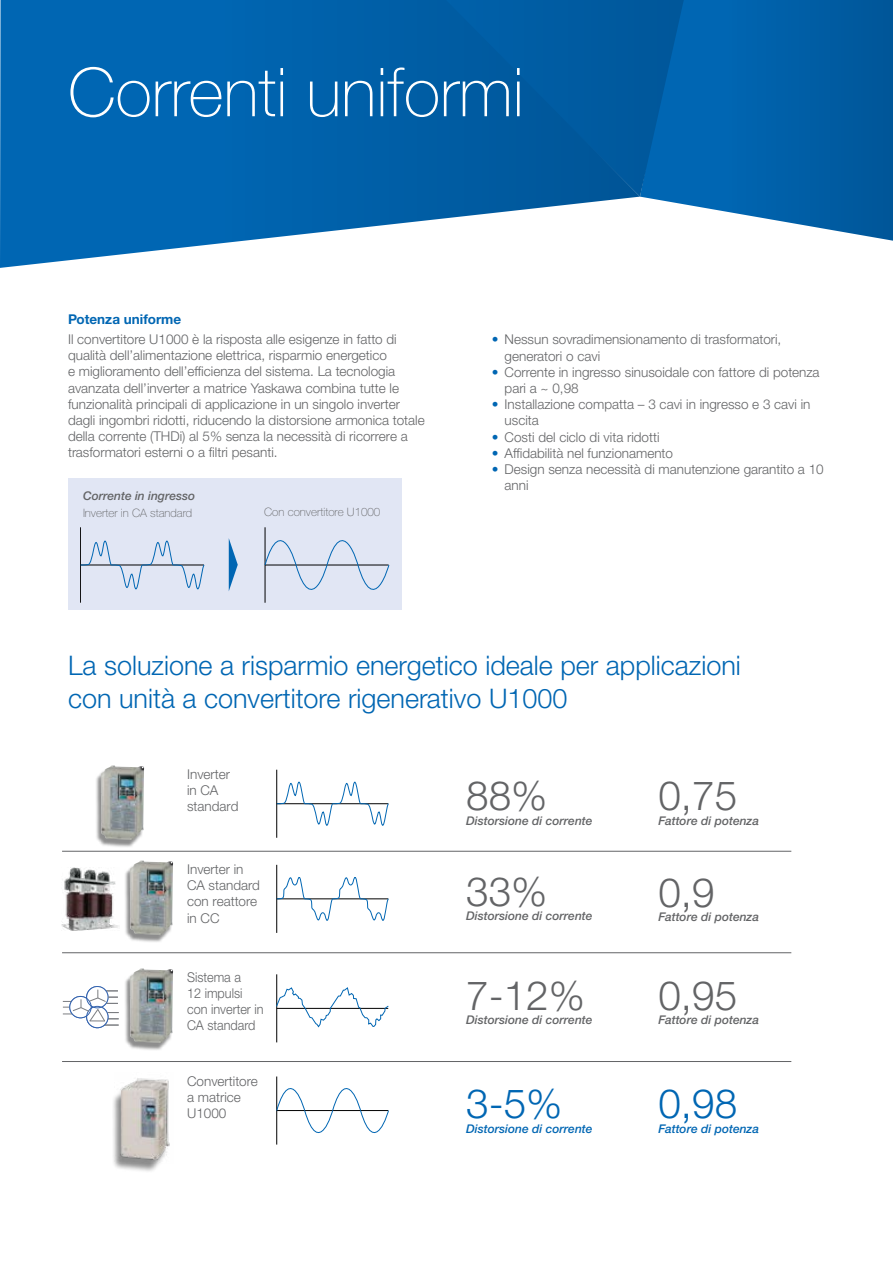
<style>
.page{position:relative;width:893px;height:1263px;background:#fff}
.page>*{position:absolute;margin:0;border:0;box-sizing:border-box;transform-origin:0 0}
.t1{font:100 67.5px "Helvetica Neue LTW1 G";color:#fff}
.t2{font:300 40.5px "Helvetica Neue LTW1 G";color:#636466}
.t3{font:300 40.5px "Helvetica Neue LTW1 G";color:#0066b3}
.t4{font:300 27px/32.4px "Helvetica Neue LTW1 G";color:#0066b3}
.t5{font:300 13.5px/16.2px "Helvetica Neue LTW1 G";color:#636466}
.t6{font:300 13.5px/16.2px "Helvetica Neue LTW1 G";color:#636466;scale:.94 1}
.t7{font:700 13.5px "Helvetica Neue LTW1 G";color:#0066b3}
.t8{font:italic 500 12px "Helvetica Neue LTW1 G";color:#636466}
.t9{font:italic 500 12px "Helvetica Neue LTW1 G";color:#0066b3}
.t10{font:100 11.55px "Helvetica Neue LTW1 G";color:#636466}
.s1{color:#0066b3}
</style>
<div class="page">
<svg style="left:642px;top:0;width:251px;height:241px;background:#1b6fb0"></svg>
<svg style="left:640px;top:0;width:44px;height:197px;background:#005ea6"></svg>
<svg style="left:0;top:0;width:640px;height:268px;background:#2276b5"></svg>
<div style="left:68px;top:478px;width:334px;height:132px;background:#e1e6f4"></div>
<hr style="left:80px;top:565px;width:124px;height:1px;background:#000">
<svg style="left:81px;top:540px;width:123px;height:50px"></svg>
<svg style="left:265px;top:527px;width:124px;height:76px"></svg>
<svg style="left:229px;top:539px;width:9px;height:52px"></svg>
<svg style="left:276px;top:1076px;width:113px;height:69px"></svg>
<hr style="left:276px;top:865px;width:1px;height:68px;background:#000">
<svg style="left:276px;top:869px;width:113px;height:59px"></svg>
<hr style="left:276px;top:974px;width:1px;height:68px;background:#000">
<svg style="left:276px;top:987px;width:113px;height:40px"></svg>
<hr style="left:276px;top:770px;width:1px;height:68px;background:#000">
<svg style="left:277px;top:770px;width:112px;height:67px"></svg>
<div style="left:96px;top:767px;width:48px;height:81px;background:#000;opacity:.45"></div>
<img style="left:101px;top:765px;width:43px;height:75px">
<div style="left:124px;top:862px;width:49px;height:81px;background:#000;opacity:.45"></div>
<img style="left:130px;top:860px;width:43px;height:75px">
<div style="left:124px;top:970px;width:49px;height:81px;background:#000;opacity:.45"></div>
<img style="left:130px;top:968px;width:43px;height:75px">
<img style="left:62px;top:868px;width:57px;height:62px">
<hr style="left:62px;top:851px;width:729px;height:1px;background:#636466">
<hr style="left:62px;top:952px;width:729px;height:1px;background:#636466">
<hr style="left:62px;top:1061px;width:729px;height:1px;background:#636466">
<div style="left:86px;top:986px;width:22px;height:22px;border:1px solid #3262ae;border-radius:50%"></div>
<svg style="left:62px;top:990px;width:57px;height:72px"></svg>
<div style="left:112px;top:1085px;width:56px;height:87px;background:#000;opacity:.45"></div>
<img style="left:115px;top:1078px;width:55px;height:85px">
<h1 class="t1" style="left:68px;top:52px;width:457px">Correnti uniformi</h1>
<p class="t7" style="left:68px;top:310px;width:115px">Potenza uniforme</p>
<p class="t5" style="left:68px;top:331px;width:358px">Il convertitore U1000 è la risposta alle esigenze in fatto di qualità dell’alimentazione elettrica, risparmio energetico<br>e miglioramento dell’efficienza del sistema. La tecnologia avanzata dell’inverter a matrice Yaskawa combina tutte le funzionalità principali di applicazione in un singolo inverter dagli ingombri ridotti, riducendo la distorsione armonica totale della corrente (THDi) al 5% senza la necessità di ricorrere a trasformatori esterni o a filtri pesanti.</p>
<p class="t5" style="left:505px;top:331px;width:278px;text-indent:-13px"><span class="s1">•</span> Nessun sovradimensionamento di trasformatori, generatori o cavi</p>
<p class="t5" style="left:505px;top:364px;width:317px;text-indent:-13px"><span class="s1">•</span> Corrente in ingresso sinusoidale con fattore di potenza pari a ~ 0,98</p>
<p class="t5" style="left:505px;top:396px;width:307px;text-indent:-13px"><span class="s1">•</span> Installazione compatta – 3 cavi in ingresso e 3 cavi in uscita</p>
<p class="t5" style="left:492px;top:429px;width:169px"><span class="s1">•</span> Costi del ciclo di vita ridotti</p>
<p class="t5" style="left:492px;top:445px;width:183px"><span class="s1">•</span> Affidabilità nel funzionamento</p>
<p class="t5" style="left:505px;top:461px;width:321px;text-indent:-13px"><span class="s1">•</span> Design senza necessità di manutenzione garantito a 10 anni</p>
<p class="t8" style="left:83px;top:489px;width:114px">Corrente in ingresso</p>
<p class="t10" style="left:83px;top:506px;width:111px">Inverter in CA standard</p>
<p class="t10" style="left:264px;top:505px;width:118px">Con convertitore U1000</p>
<h3 class="t4" style="left:68px;top:649px;width:674px">La soluzione a risparmio energetico ideale per applicazioni con unità a convertitore rigenerativo U1000</h3>
<p class="t5" style="left:187px;top:766px;width:53px">Inverter in CA standard</p>
<p class="t5" style="left:187px;top:861px;width:74px">Inverter in<br>CA standard con reattore in CC</p>
<p class="t6" style="left:187px;top:969px;width:83px">Sistema a<br>12 impulsi con inverter in<br>CA standard</p>
<p class="t5" style="left:187px;top:1073px;width:72px">Convertitore a matrice<br>U1000</p>
<h2 class="t2" style="left:466px;top:771px;width:83px">88%</h2>
<p class="t8" style="left:466px;top:813px;width:128px">Distorsione di corrente</p>
<h2 class="t2" style="left:466px;top:867px;width:83px">33%</h2>
<p class="t8" style="left:466px;top:909px;width:128px">Distorsione di corrente</p>
<h2 class="t2" style="left:466px;top:970px;width:120px">7-12%</h2>
<p class="t8" style="left:466px;top:1012px;width:128px">Distorsione di corrente</p>
<h2 class="t3" style="left:466px;top:1079px;width:98px">3-5%</h2>
<p class="t9" style="left:466px;top:1121px;width:128px">Distorsione di corrente</p>
<h2 class="t2" style="left:658px;top:771px;width:80px">0,75</h2>
<p class="t8" style="left:658px;top:813px;width:102px">Fattore di potenza</p>
<h2 class="t2" style="left:658px;top:867px;width:58px">0,9</h2>
<p class="t8" style="left:658px;top:910px;width:102px">Fattore di potenza</p>
<h2 class="t2" style="left:658px;top:970px;width:80px">0,95</h2>
<p class="t8" style="left:658px;top:1012px;width:102px">Fattore di potenza</p>
<h2 class="t3" style="left:658px;top:1079px;width:80px">0,98</h2>
<p class="t9" style="left:658px;top:1121px;width:102px">Fattore di potenza</p>
</div>
